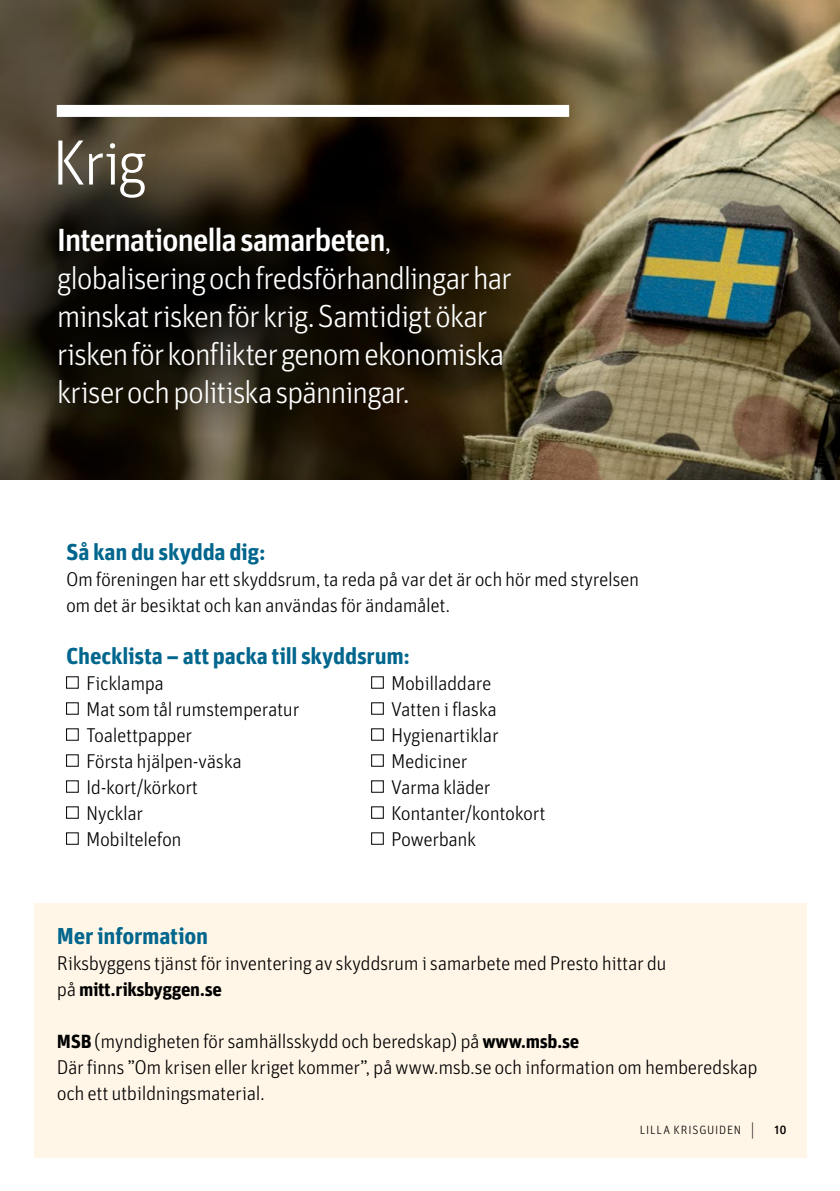
<style>
.page{position:relative;width:840px;height:1191px;background:#fff}
.page>*{position:absolute;margin:0;border:0;box-sizing:border-box;transform-origin:0 0}
.t1{font:300 64px "Unit OTRB";color:#fff}
.t2{font:300 32px/38px "Unit OTRB";letter-spacing:-.045em;color:#fff}
.t3{font:32px "Unit OTRB1 Medi";letter-spacing:-.04em;color:#fff}
.t4{font:700 23px "Unit OTRB";letter-spacing:-.01em;color:#00668d}
.t5{font:300 20px/26px "Unit OTRB";letter-spacing:-.02em;color:#000}
.t6{font:700 19px "Unit OTRB";letter-spacing:-.02em;color:#000}
.t7{font:300 12px "Unit OTRB";letter-spacing:.065em;color:#000}
.s1{font-family:"Unit OTRB";font-weight:300}
.s2{font-weight:300;font-size:20px}
.s3{font-weight:700;font-size:19px}
.s4{font-size:18px}
.s5{font-family:"Unit OTRB1 Medi";font-weight:400}
</style>
<div class="page">
<img style="left:0;top:0;width:839px;height:480px">
<svg style="left:0;top:151px;width:571px;height:283px"></svg>
<div style="left:57px;top:105px;width:512px;height:12px;background:#fff"></div>
<div style="left:66px;top:676px;width:13px;height:12px;border:1px solid #000"></div>
<div style="left:66px;top:702px;width:13px;height:12px;border:1px solid #000"></div>
<div style="left:66px;top:728px;width:13px;height:12px;border:1px solid #000"></div>
<div style="left:66px;top:754px;width:13px;height:12px;border:1px solid #000"></div>
<div style="left:66px;top:780px;width:13px;height:12px;border:1px solid #000"></div>
<div style="left:66px;top:806px;width:13px;height:12px;border:1px solid #000"></div>
<div style="left:66px;top:832px;width:13px;height:12px;border:1px solid #000"></div>
<div style="left:34px;top:903px;width:772px;height:254px;background:#fff6e7"></div>
<h1 class="t1" style="left:52px;top:125px;width:97px">Krig</h1>
<h2 class="t3" style="left:57px;top:220px;width:336px">Internationella samarbeten<span class="s1">,</span></h2>
<h2 class="t2" style="left:57px;top:259px;width:456px">globalisering och fredsförhandlingar har minskat risken för krig. Samtidigt ökar risken för konflikter genom ekonomiska kriser och politiska spänningar.</h2>
<p class="t4" style="left:66px;top:537px;width:201px">Så kan du skydda dig:</p>
<p class="t5" style="left:66px;top:566px;width:574px">Om föreningen har ett skyddsrum, ta reda på var det är och hör med styrelsen om det är besiktat och kan användas för ändamålet.</p>
<p class="t4" style="left:66px;top:641px;width:346px">Checklista – att packa till skyddsrum:</p>
<p class="t5" style="left:86px;top:670px;width:215px">Ficklampa<br>Mat som tål rumstemperatur<br>Toalettpapper<br>Första hjälpen-väska<br>Id-kort/körkort<br>Nycklar<br>Mobiltelefon</p>
<p class="t5" style="left:391px;top:670px;width:156px">Mobilladdare<br>Vatten i flaska<br>Hygienartiklar<br>Mediciner<br>Varma kläder<br>Kontanter/kontokort<br>Powerbank</p>
<p class="t4" style="left:57px;top:921px;width:152px">Mer information</p>
<p class="t5" style="left:57px;top:950px;width:610px">Riksbyggens tjänst för inventering av skyddsrum i samarbete med Presto hittar du</p>
<p class="t6" style="left:57px;top:977px;width:166px"><span class="s2">på</span> mitt.riksbyggen.se</p>
<p class="t5" style="left:57px;top:1028px;width:702px"><span class="s3">MSB</span> (myndigheten för samhällsskydd och beredskap) på <span class="s3">www.msb.se<br></span>Där finns ”Om krisen eller kriget kommer”, på www.msb.se och information om hemberedskap och ett utbildningsmaterial.</p>
<p class="t7" style="left:639px;top:1123px;width:148px">LILLA KRISGUIDEN <span class="s4">|</span> <span class="s5">10</span></p>
</div>
